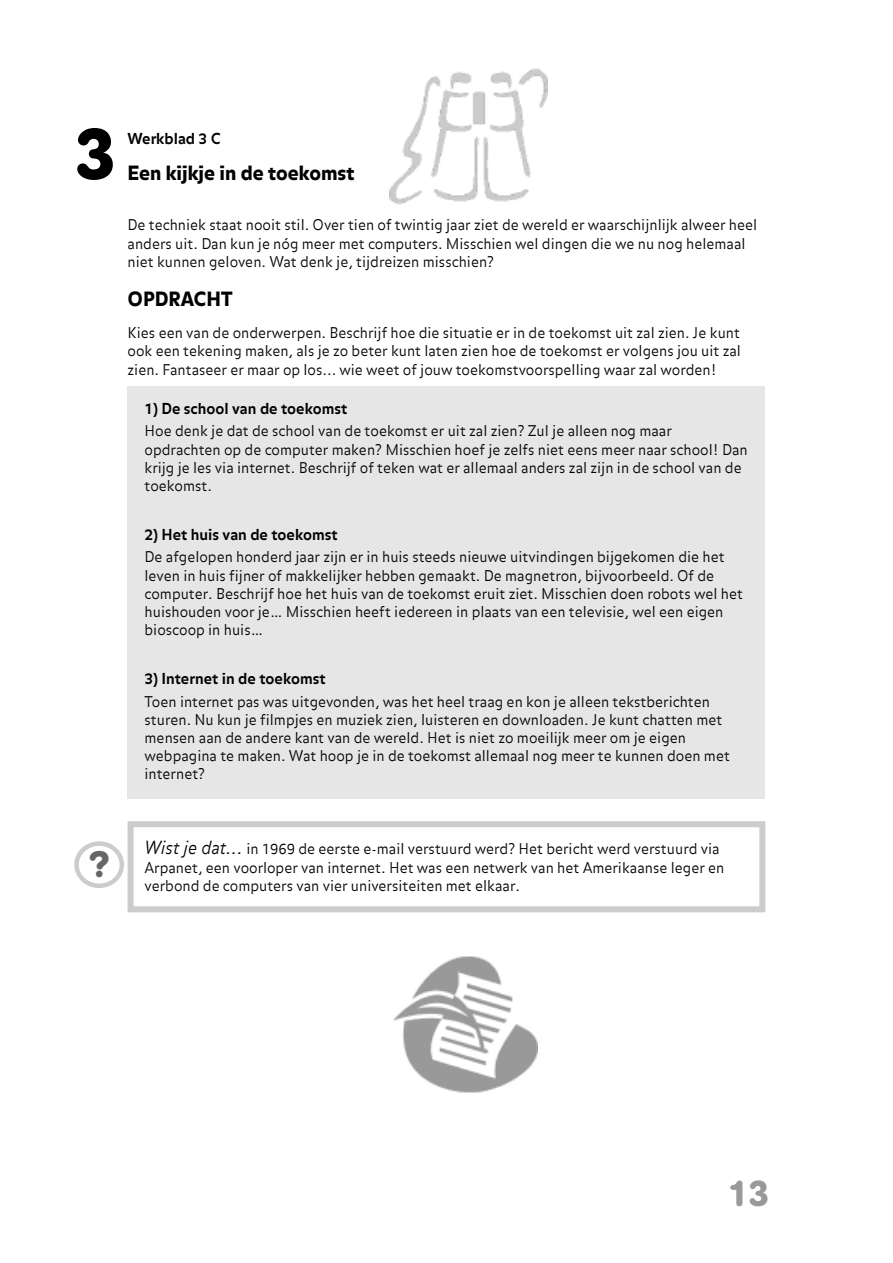
<style>
.page{position:relative;width:893px;height:1263px;background:#fff}
.page>*{position:absolute;margin:0;border:0;box-sizing:border-box;transform-origin:0 0}
.t1{font:700 72px "AG Book Rounded";color:#000}
.t2{font:700 36px "AG Book Rounded";color:#999}
.t3{font:700 36px "AG Book Rounded";color:#666}
.t4{font:900 19.5px "Balance";color:#000}
.t5{font:700 15px "Balance";color:#000}
.t6{font:300 14.7px/18px "Balance";color:#000}
.s1{font-style:italic;font-size:18px}
</style>
<div class="page">
<img style="left:389px;top:68px;width:158px;height:137px">
<div style="left:128px;top:386px;width:637px;height:413px;background:#e6e6e6"></div>
<svg style="left:74px;top:841px;width:50px;height:47px"></svg>
<div style="left:128px;top:821px;width:637px;height:91px;border:6px solid #ccc"></div>
<img style="left:394px;top:956px;width:144px;height:137px">
<h1 class="t1" style="left:75px;top:128px;width:44px">3</h1>
<p class="t5" style="left:128px;top:130px;width:95px">Werkblad 3 C</p>
<h3 class="t4" style="left:128px;top:166px;width:228px">Een kijkje in de toekomst</h3>
<p class="t6" style="left:128px;top:216px;width:631px">De techniek staat nooit stil. Over tien of twintig jaar ziet de wereld er waarschijnlijk alweer heel anders uit. Dan kun je nóg meer met computers. Misschien wel dingen die we nu nog helemaal niet kunnen geloven. Wat denk je, tijdreizen misschien?</p>
<h3 class="t4" style="left:128px;top:292px;width:107px">OPDRACHT</h3>
<p class="t6" style="left:128px;top:324px;width:615px;text-align:justify">Kies een van de onderwerpen. Beschrijf hoe die situatie er in de toekomst uit zal zien. Je kunt ook een tekening maken, als je zo beter kunt laten zien hoe de toekomst er volgens jou uit zal zien. Fantaseer er maar op los... wie weet of jouw toekomstvoorspelling waar zal worden!</p>
<p class="t5" style="left:145px;top:400px;width:204px">1) De school van de toekomst</p>
<p class="t6" style="left:145px;top:422px;width:605px">Hoe denk je dat de school van de toekomst er uit zal zien? Zul je alleen nog maar opdrachten op de computer maken? Misschien hoef je zelfs niet eens meer naar school! Dan krijg je les via internet. Beschrijf of teken wat er allemaal anders zal zijn in de school van de toekomst.</p>
<p class="t5" style="left:145px;top:526px;width:195px">2) Het huis van de toekomst</p>
<p class="t6" style="left:145px;top:548px;width:600px">De afgelopen honderd jaar zijn er in huis steeds nieuwe uitvindingen bijgekomen die het leven in huis fijner of makkelijker hebben gemaakt. De magnetron, bijvoorbeeld. Of de computer. Beschrijf hoe het huis van de toekomst eruit ziet. Misschien doen robots wel het huishouden voor je… Misschien heeft iedereen in plaats van een televisie, wel een eigen bioscoop in huis…</p>
<p class="t5" style="left:145px;top:670px;width:183px">3) Internet in de toekomst</p>
<p class="t6" style="left:145px;top:692px;width:587px">Toen internet pas was uitgevonden, was het heel traag en kon je alleen tekstberichten sturen. Nu kun je filmpjes en muziek zien, luisteren en downloaden. Je kunt chatten met mensen aan de andere kant van de wereld. Het is niet zo moeilijk meer om je eigen webpagina te maken. Wat hoop je in de toekomst allemaal nog meer te kunnen doen met internet?</p>
<h2 class="t3" style="left:89px;top:852px;width:22px">?</h2>
<p class="t6" style="left:145px;top:840px;width:581px;line-height:18.6px"><span class="s1">Wist je dat...</span> in 1969 de eerste e-mail verstuurd werd? Het bericht werd verstuurd via<br>Arpanet, een voorloper van internet. Het was een netwerk van het Amerikaanse leger en verbond de computers van vier universiteiten met elkaar.</p>
<h2 class="t2" style="left:727px;top:1180px;width:44px">13</h2>
</div>
